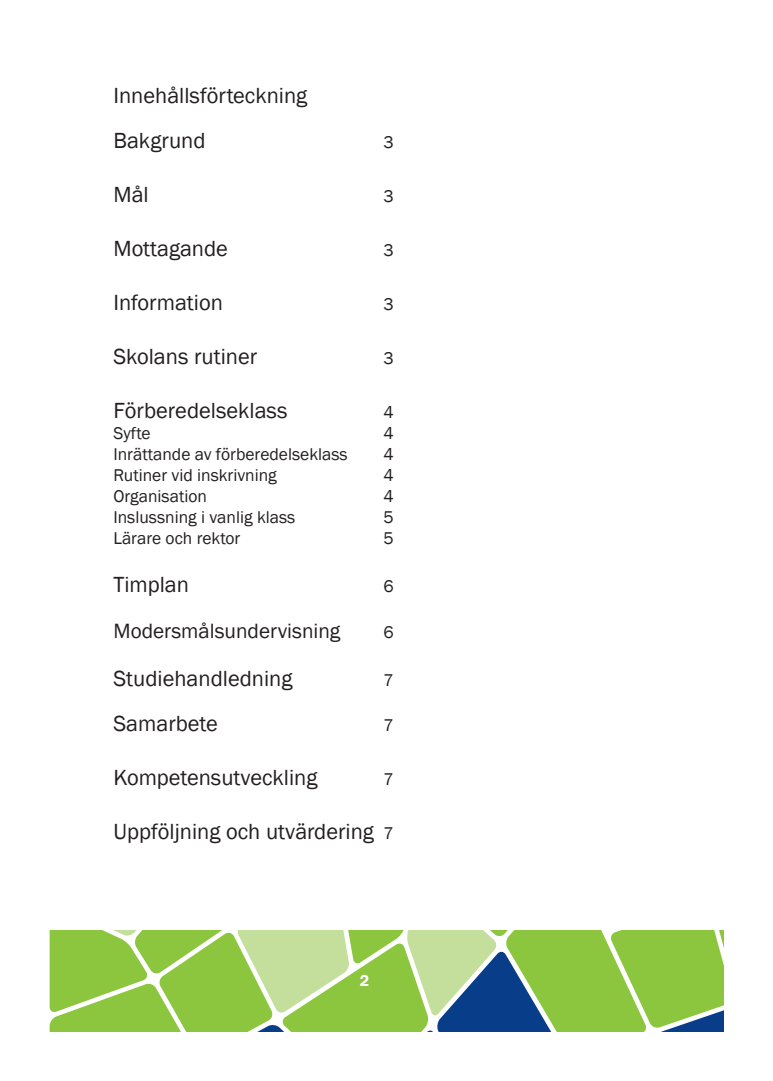
<style>
.page{position:relative;width:773px;height:1081px;background:#fff}
.page>*{position:absolute;margin:0;border:0;box-sizing:border-box;transform-origin:0 0}
.t1{font:22.5px/45px "Franklin Gothic";color:#231f20}
.t2{font:21.25px "Franklin Gothic";color:#231f20}
.t3{font:17.5px "Franklin Gothic";color:#231f20}
.t4{font:600 16.25px "Franklin Gothic";color:#fff}
.s1{font-size:17.5px}
</style>
<div class="page">
<svg style="left:50px;top:930px;width:673px;height:101px"></svg>
<p class="t1" style="left:113px;top:72px;width:195px">Innehållsförteckning<br>Bakgrund</p>
<p class="t3" style="left:383px;top:132px;width:12px">3</p>
<p class="t1" style="left:113px;top:171px;width:37px">Mål</p>
<p class="t3" style="left:383px;top:186px;width:12px">3</p>
<p class="t1" style="left:113px;top:225px;width:116px">Mottagande</p>
<p class="t3" style="left:383px;top:240px;width:12px">3</p>
<p class="t1" style="left:113px;top:279px;width:111px">Information</p>
<p class="t3" style="left:383px;top:294px;width:12px">3</p>
<p class="t1" style="left:113px;top:333px;width:145px">Skolans rutiner</p>
<p class="t3" style="left:383px;top:348px;width:12px">3</p>
<p class="t1" style="left:113px;top:387px;width:175px">Förberedelseklass</p>
<p class="t3" style="left:383px;top:402px;width:12px">4</p>
<p class="t3" style="left:113px;top:423px;width:39px">Syfte</p>
<p class="t3" style="left:383px;top:423px;width:12px">4</p>
<p class="t3" style="left:113px;top:444px;width:236px">Inrättande av förberedelseklass</p>
<p class="t3" style="left:383px;top:444px;width:12px">4</p>
<p class="t3" style="left:113px;top:465px;width:165px">Rutiner vid inskrivning</p>
<p class="t3" style="left:383px;top:465px;width:12px">4</p>
<p class="t3" style="left:113px;top:486px;width:95px">Organisation</p>
<p class="t3" style="left:383px;top:486px;width:12px">4</p>
<p class="t3" style="left:113px;top:507px;width:183px">Inslussning i vanlig klass</p>
<p class="t3" style="left:383px;top:507px;width:12px">5</p>
<p class="t3" style="left:113px;top:528px;width:128px">Lärare och rektor</p>
<p class="t3" style="left:383px;top:528px;width:12px">5</p>
<p class="t1" style="left:113px;top:561px;width:77px">Timplan</p>
<p class="t3" style="left:383px;top:576px;width:12px">6</p>
<p class="t2" style="left:113px;top:619px;width:228px">Modersmålsundervisning</p>
<p class="t3" style="left:383px;top:622px;width:12px">6</p>
<p class="t1" style="left:113px;top:656px;width:180px">Studiehandledning</p>
<p class="t3" style="left:383px;top:670px;width:12px">7</p>
<p class="t1" style="left:113px;top:701px;width:106px">Samarbete</p>
<p class="t3" style="left:383px;top:715px;width:12px">7</p>
<p class="t1" style="left:113px;top:755px;width:205px">Kompetensutveckling</p>
<p class="t3" style="left:383px;top:769px;width:12px">7</p>
<p class="t1" style="left:113px;top:809px;width:282px">Uppföljning och utvärdering <span class="s1">7</span></p>
<p class="t4" style="left:360px;top:971px;width:11px">2</p>
</div>
